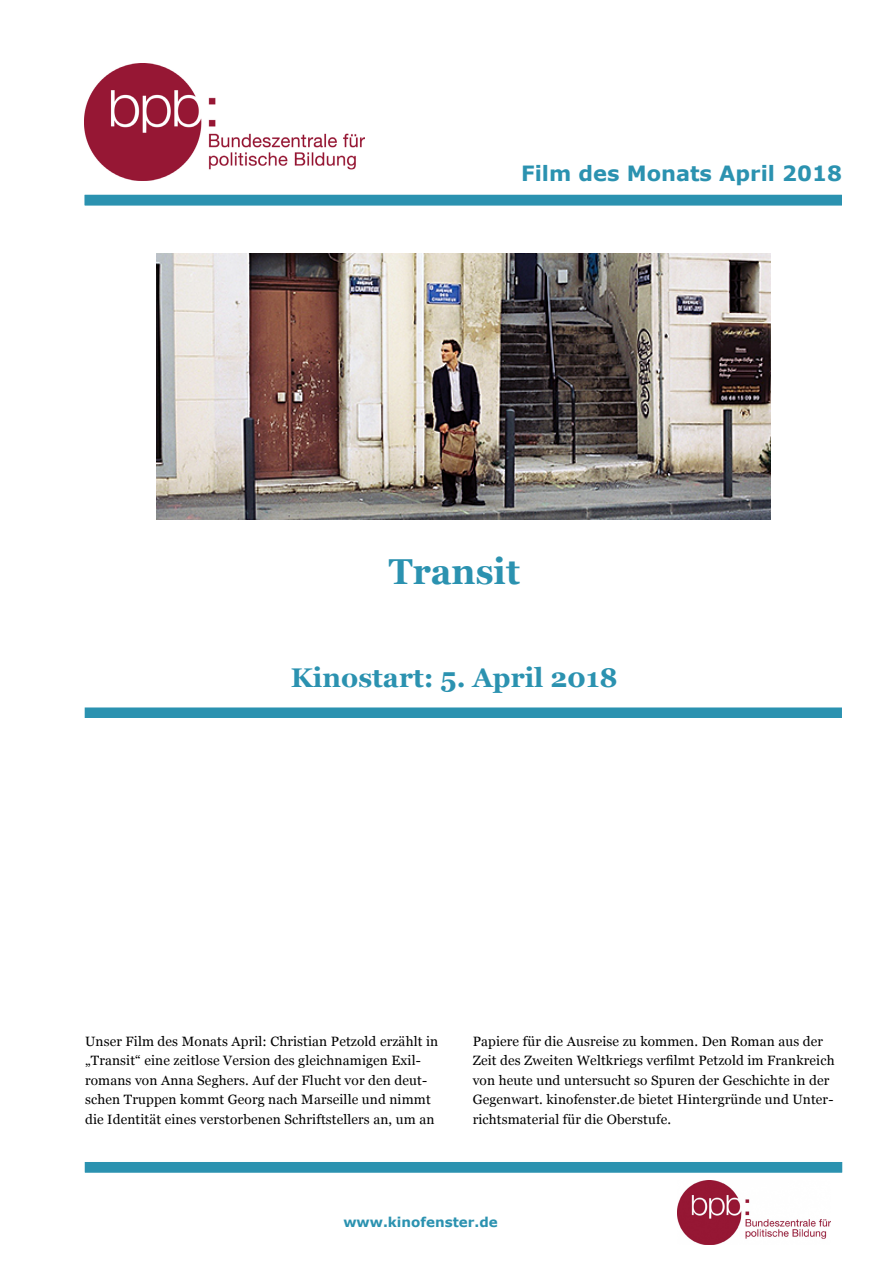
<style>
.page{position:relative;width:893px;height:1263px;background:#fff}
.page>*{position:absolute;margin:0;border:0;box-sizing:border-box;transform-origin:0 0}
.t1{font:700 36px "Georgia";color:#2b92b0}
.t2{font:700 27px "Georgia";color:#2b92b0}
.t3{font:700 21px "Verdana";color:#2b92b0}
.t4{font:13.5px/19.5px "Georgia";letter-spacing:.01em;color:#000}
.t5{font:700 13.5px "Verdana";color:#2b92b0}
</style>
<div class="page">
<img style="left:677px;top:1181px;width:153px;height:64px">
<div style="left:85px;top:1162px;width:757px;height:10px;background:#2b92b0"></div>
<div style="left:85px;top:195px;width:757px;height:10px;background:#2b92b0"></div>
<img style="left:156px;top:253px;width:615px;height:266px">
<div style="left:85px;top:707px;width:757px;height:11px;background:#2b92b0"></div>
<img style="left:85px;top:63px;width:280px;height:117px">
<h3 class="t3" style="left:521px;top:159px;width:322px">Film des Monats April 2018</h3>
<h1 class="t1" style="left:389px;top:544px;width:133px">Transit</h1>
<h2 class="t2" style="left:291px;top:657px;width:328px">Kinostart: 5. April 2018</h2>
<p class="t4" style="left:85px;top:1031px;width:355px">Unser Film des Monats April: Christian Petzold erzählt in „Transit“ eine zeitlose Version des gleichnamigen Exil&shy;romans von Anna Seghers. Auf der Flucht vor den deut&shy;schen Truppen kommt Georg nach Marseille und nimmt die Identität eines verstorbenen Schriftstellers an, um an</p>
<p class="t4" style="left:473px;top:1031px;width:363px">Papiere für die Ausreise zu kommen. Den Roman aus der Zeit des Zweiten Weltkriegs verfilmt Petzold im Frankreich von heute und untersucht so Spuren der Geschichte in der Gegenwart. kinofenster.de bietet Hintergründe und Unter&shy;richtsmaterial für die Oberstufe.</p>
<p class="t5" style="left:343px;top:1212px;width:156px">www.kinofenster.de</p>
</div>
